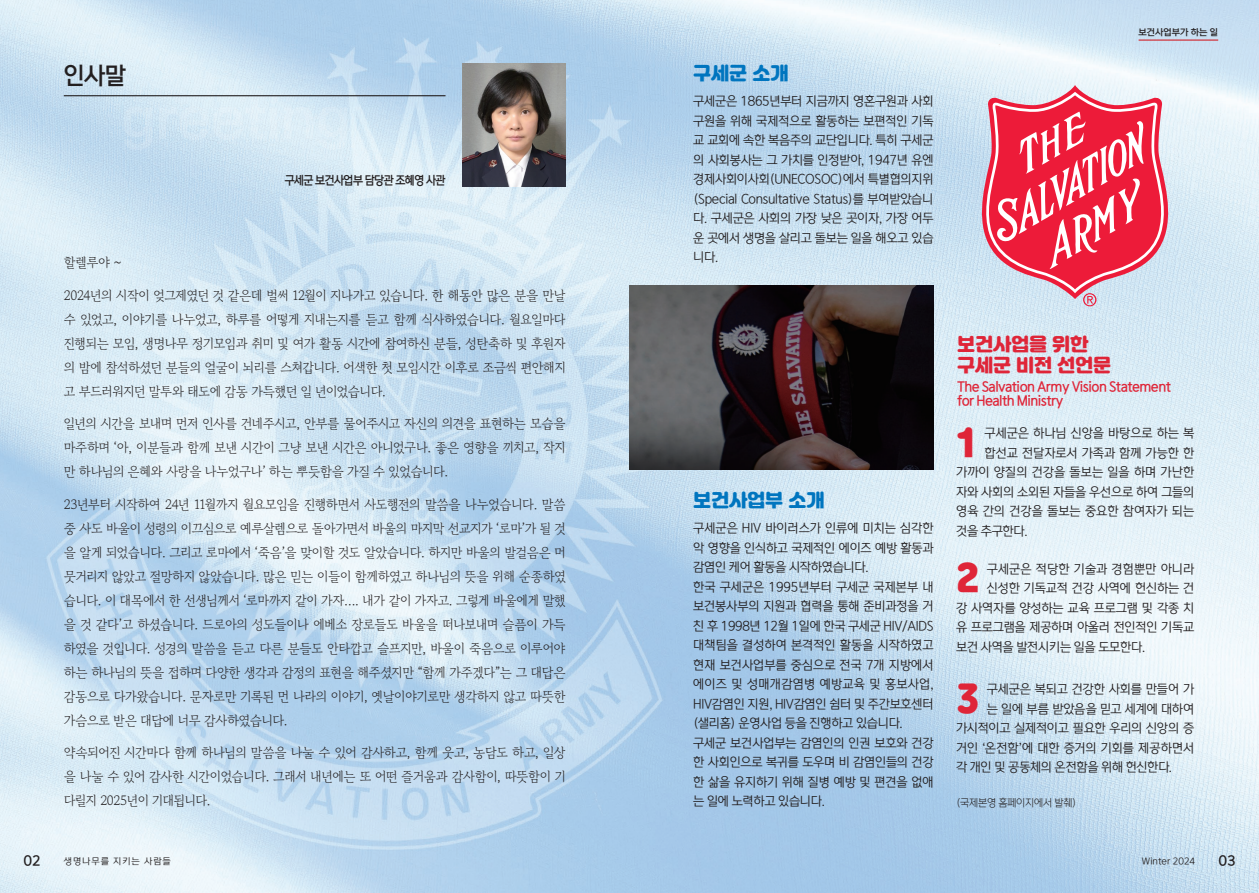
<style>
.page{position:relative;width:1259px;height:893px;background:#fff}
.page>*{position:absolute;margin:0;border:0;box-sizing:border-box;transform-origin:0 0}
.t1{font:37.05px "Jalnan";color:#df2538}
.t2{font:24px "ONE Mobile OTF Bold";color:#231f20;scale:.95 1}
.t3{font:18px/21px "Jalnan";color:#df2538}
.t4{font:18px "Jalnan";color:#0075bf}
.t5{font:13.5px/24px "Gowun Batang";letter-spacing:-.025em;color:#231f20;text-align:justify;scale:.95 1}
.t6{font:13.5px/13.5px "ONE Mobile OTF Bold";letter-spacing:-.05em;color:#df2538;scale:.94 1}
.t7{font:13.5px "ONE Mobile OTF Bold";color:#231f20}
.t8{font:12.75px/19.5px "ONE Mobile OTF Regular";letter-spacing:-.02em;color:#231f20;text-align:justify;scale:.95 1}
.t9{font:12.75px "ONE Mobile OTF Regular";color:#231f20;scale:.95 1}
.t10{font:12px "ONE Mobile OTF Bold";letter-spacing:-.05em;color:#231f20;scale:.9 1}
.t11{font:10.5px "ONE Mobile OTF Light";letter-spacing:-.025em;color:#231f20;scale:.95 1}
.t12{font:9px "ONE Mobile OTF Regular";letter-spacing:.1em;color:#231f20}
.t13{font:9px "ONE Mobile OTF Regular";color:#231f20}
.t14{font:9px "ONE Mobile OTF Bold";color:#231f20}
</style>
<div class="page">
<img style="left:0;top:0;width:1259px;height:893px">
<hr style="left:1138px;top:40px;width:80px;height:1px;background:#d1232a">
<img style="left:462px;top:64px;width:104px;height:122px">
<svg style="left:982px;top:85px;width:186px;height:221px;background:#e97286"></svg>
<img style="left:629px;top:286px;width:304px;height:183px">
<hr style="left:64px;top:95px;width:381px;height:1px;background:#231f20">
<h2 class="t2" style="left:64px;top:64px;width:67px">인사말</h2>
<p class="t10" style="left:285px;top:174px;width:180px">구세군 보건사업부 담당관 조혜영 사관</p>
<p class="t5" style="left:64px;top:250px;width:63px">할렐루야 ~</p>
<p class="t5" style="left:64px;top:282px;width:530px">2024년의 시작이 엊그제였던 것 같은데 벌써 12월이 지나가고 있습니다. 한 해동안 많은 분을 만날 수 있었고, 이야기를 나누었고, 하루를 어떻게 지내는지를 듣고 함께 식사하였습니다. 월요일마다 진행되는 모임, 생명나무 정기모임과 취미 및 여가 활동 시간에 참여하신 분들, 성탄축하 및 후원자 의 밤에 참석하셨던 분들의 얼굴이 뇌리를 스쳐갑니다. 어색한 첫 모임시간 이후로 조금씩 편안해지 고 부드러워지던 말투와 태도에 감동 가득했던 일 년이었습니다.</p>
<p class="t5" style="left:64px;top:411px;width:530px">일년의 시간을 보내며 먼저 인사를 건네주시고, 안부를 물어주시고 자신의 의견을 표현하는 모습을 마주하며 ‘아, 이분들과 함께 보낸 시간이 그냥 보낸 시간은 아니었구나. 좋은 영향을 끼치고, 작지 만 하나님의 은혜와 사랑을 나누었구나’ 하는 뿌듯함을 가질 수 있었습니다.</p>
<p class="t5" style="left:64px;top:491px;width:530px">23년부터 시작하여 24년 11월까지 월요모임을 진행하면서 사도행전의 말씀을 나누었습니다. 말씀 중 사도 바울이 성령의 이끄심으로 예루살렘으로 돌아가면서 바울의 마지막 선교지가 ‘로마’가 될 것 을 알게 되었습니다. 그리고 로마에서 ‘죽음’을 맞이할 것도 알았습니다. 하지만 바울의 발걸음은 머 뭇거리지 않았고 절망하지 않았습니다. 많은 믿는 이들이 함께하였고 하나님의 뜻을 위해 순종하였 습니다. 이 대목에서 한 선생님께서 ‘로마까지 같이 가자…. 내가 같이 가자고. 그렇게 바울에게 말했 을 것 같다’고 하셨습니다. 드로아의 성도들이나 에베소 장로들도 바울을 떠나보내며 슬픔이 가득 하였을 것입니다. 성경의 말씀을 듣고 다른 분들도 안타깝고 슬프지만, 바울이 죽음으로 이루어야 하는 하나님의 뜻을 접하며 다양한 생각과 감정의 표현을 해주셨지만 “함께 가주겠다”는 그 대답은 감동으로 다가왔습니다. 문자로만 기록된 먼 나라의 이야기, 옛날이야기로만 생각하지 않고 따뜻한 가슴으로 받은 대답에 너무 감사하였습니다.</p>
<p class="t5" style="left:64px;top:740px;width:530px">약속되어진 시간마다 함께 하나님의 말씀을 나눌 수 있어 감사하고, 함께 웃고, 농담도 하고, 일상 을 나눌 수 있어 감사한 시간이었습니다. 그래서 내년에는 또 어떤 즐거움과 감사함이, 따뜻함이 기 다릴지 2025년이 기대됩니다.</p>
<h3 class="t4" style="left:693px;top:60px;width:97px">구세군 소개</h3>
<p class="t8" style="left:693px;top:92px;width:254px">구세군은 1865년부터 지금까지 영혼구원과 사회 구원을 위해 국제적으로 활동하는 보편적인 기독 교 교회에 속한 복음주의 교단입니다. 특히 구세군 의 사회봉사는 그 가치를 인정받아, 1947년 유엔 경제사회이사회(UNECOSOC)에서 특별협의지위 (Special Consultative Status)를 부여받았습니 다. 구세군은 사회의 가장 낮은 곳이자, 가장 어두 운 곳에서 생명을 살리고 돌보는 일을 해오고 있습 니다.</p>
<p class="t14" style="left:1138px;top:27px;width:81px">보건사업부가 하는 일</p>
<h3 class="t4" style="left:693px;top:488px;width:133px">보건사업부 소개</h3>
<p class="t8" style="left:693px;top:519px;width:254px;text-align:left">구세군은 HIV 바이러스가 인류에 미치는 심각한 악 영향을 인식하고 국제적인 에이즈 예방 활동과 감염인 케어 활동을 시작하였습니다.<br>한국 구세군은 1995년부터 구세군 국제본부 내 보건봉사부의 지원과 협력을 통해 준비과정을 거 친 후 1998년 12월 1일에 한국 구세군 HIV/AIDS 대책팀을 결성하여 본격적인 활동을 시작하였고 현재 보건사업부를 중심으로 전국 7개 지방에서 에이즈 및 성매개감염병 예방교육 및 홍보사업,<br>HIV감염인 지원, HIV감염인 쉼터 및 주간보호센터 (샐리홈) 운영사업 등을 진행하고 있습니다. 구세군 보건사업부는 감염인의 인권 보호와 건강 한 사회인으로 복귀를 도우며 비 감염인들의 건강 한 삶을 유지하기 위해 질병 예방 및 편견을 없애 는 일에 노력하고 있습니다.</p>
<h3 class="t3" style="left:957px;top:335px;width:156px">보건사업을 위한 구세군 비전 선언문</h3>
<p class="t6" style="left:957px;top:381px;width:229px">The Salvation Army Vision Statement for Health Ministry</p>
<h1 class="t1" style="left:956px;top:417px;width:23px">1</h1>
<p class="t8" style="left:984px;top:424px;width:222px">구세군은 하나님 신앙을 바탕으로 하는 복</p>
<p class="t8" style="left:984px;top:443px;width:222px">합선교 전달자로서 가족과 함께 가능한 한</p>
<p class="t9" style="left:956px;top:466px;width:252px">가까이 양질의 건강을 돌보는 일을 하며 가난한</p>
<p class="t8" style="left:956px;top:482px;width:252px">자와 사회의 소외된 자들을 우선으로 하여 그들의</p>
<p class="t9" style="left:956px;top:505px;width:252px">영육 간의 건강을 돌보는 중요한 참여자가 되는</p>
<p class="t8" style="left:956px;top:521px;width:77px">것을 추구한다.</p>
<h1 class="t1" style="left:956px;top:553px;width:25px">2</h1>
<p class="t9" style="left:987px;top:563px;width:220px">구세군은 적당한 기술과 경험뿐만 아니라</p>
<p class="t8" style="left:987px;top:579px;width:220px">신성한 기독교적 건강 사역에 헌신하는 건</p>
<p class="t8" style="left:956px;top:599px;width:252px">강 사역자를 양성하는 교육 프로그램 및 각종 치</p>
<p class="t8" style="left:956px;top:618px;width:252px">유 프로그램을 제공하며 아울러 전인적인 기독교</p>
<p class="t8" style="left:956px;top:638px;width:200px">보건 사역을 발전시키는 일을 도모한다.</p>
<h1 class="t1" style="left:956px;top:673px;width:25px">3</h1>
<p class="t8" style="left:987px;top:680px;width:220px">구세군은 복되고 건강한 사회를 만들어 가</p>
<p class="t8" style="left:987px;top:700px;width:220px">는 일에 부름 받았음을 믿고 세계에 대하여</p>
<p class="t8" style="left:956px;top:719px;width:252px">가시적이고 실제적이고 필요한 우리의 신앙의 증</p>
<p class="t8" style="left:956px;top:739px;width:252px">거인 ‘온전함’에 대한 증거의 기회를 제공하면서</p>
<p class="t8" style="left:956px;top:758px;width:229px">각 개인 및 공동체의 온전함을 위해 헌신한다.</p>
<p class="t11" style="left:956px;top:797px;width:128px">(국제본영 홈페이지에서 발췌)</p>
<p class="t7" style="left:23px;top:854px;width:19px">02</p>
<p class="t12" style="left:64px;top:856px;width:109px">생명나무를 지키는 사람들</p>
<p class="t13" style="left:1142px;top:856px;width:55px">Winter 2024</p>
<p class="t7" style="left:1218px;top:854px;width:19px">03</p>
</div>
